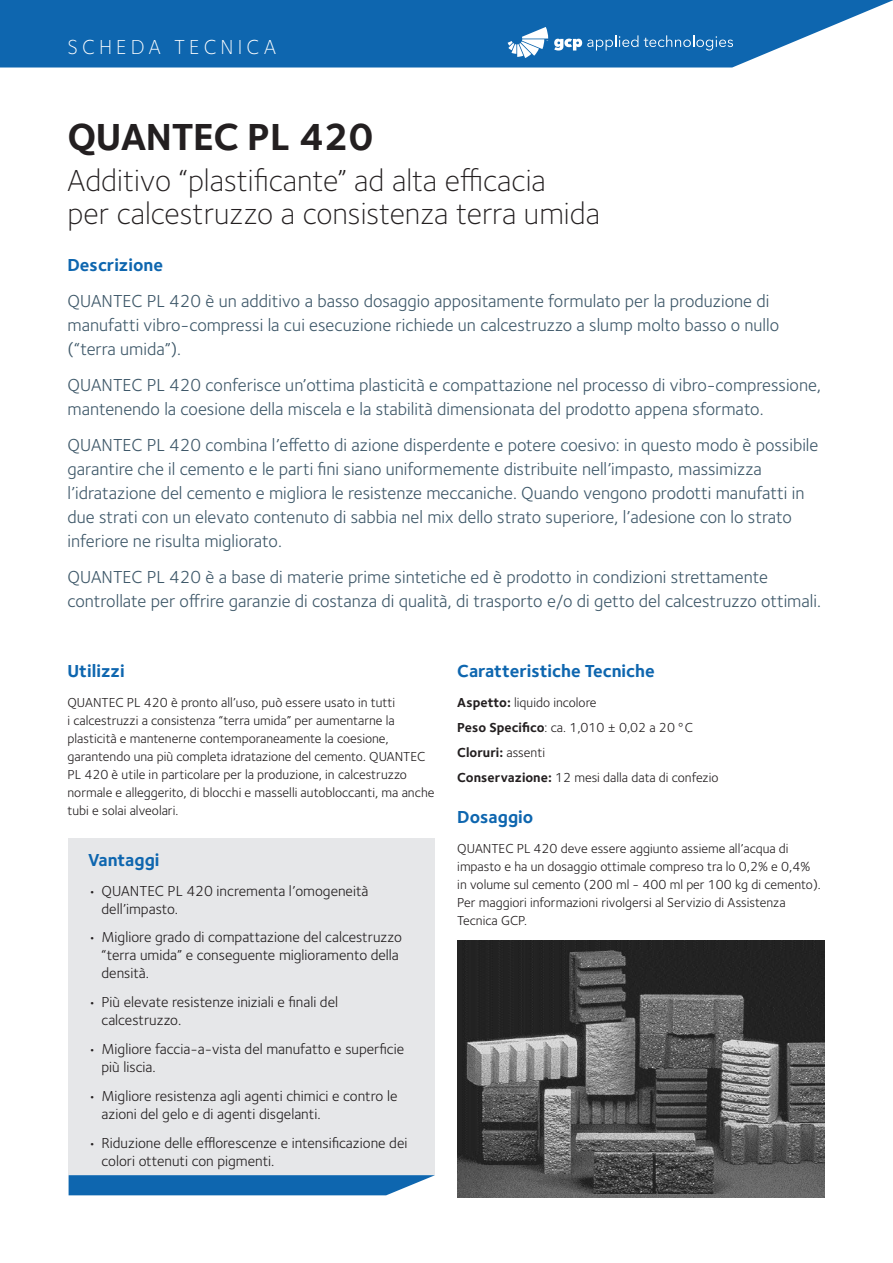
<style>
.page{position:relative;width:893px;height:1263px;background:#fff}
.page>*{position:absolute;margin:0;border:0;box-sizing:border-box;transform-origin:0 0}
.Document_Headline{font:700 39px "Foundry Sterling";letter-spacing:-.01em;color:#231f20}
.Document_Sub-Headlin{font:300 31.5px "Foundry Sterling";color:#231f20}
.Document_Name{font:300 21px "Foundry Sterling";letter-spacing:.2em;color:#fff}
.Product_Descriptor_T{font:18px/24px "Foundry Sterling";color:#3e5869}
.Product_Descriptor_C{font:700 18px "Foundry Sterling";color:#0e66af}
.t1{font:15px/18px "Foundry Sterling";color:#231f20}
.Text{font:13.5px/18px "Foundry Sterling";color:#231f20}
.Text-2{font:700 13.5px "Foundry Sterling";color:#231f20}
.s1{font-weight:700}
.s2{font-weight:400}
</style>
<div class="page">
<svg style="left:0;top:0;width:893px;height:68px;background:#2675b7"></svg>
<svg style="left:554px;top:35px;width:84px;height:16px"></svg>
<svg style="left:644px;top:35px;width:89px;height:16px"></svg>
<svg style="left:508px;top:27px;width:40px;height:31px"></svg>
<svg style="left:69px;top:1175px;width:366px;height:20px;background:#1f71b4"></svg>
<div style="left:69px;top:839px;width:366px;height:336px;background:#e6e7e9"></div>
<img style="left:457px;top:940px;width:368px;height:257px">
<p class="Document_Name" style="left:68px;top:35px;width:210px">SCHEDA TECNICA</p>
<p class="Document_Headline" style="left:68px;top:114px;width:307px">QUANTEC PL 420</p>
<p class="Document_Sub-Headlin" style="left:68px;top:162px;width:480px">Additivo “plastificante” ad alta efficacia</p>
<p class="Document_Sub-Headlin" style="left:68px;top:195px;width:534px">per calcestruzzo a consistenza terra umida</p>
<p class="Product_Descriptor_C" style="left:68px;top:254px;width:97px">Descrizione</p>
<p class="Product_Descriptor_T" style="left:68px;top:289px;width:713px">QUANTEC PL 420 è un additivo a basso dosaggio appositamente formulato per la produzione di manufatti vibro-compressi la cui esecuzione richiede un calcestruzzo a slump molto basso o nullo (“terra umida”).</p>
<p class="Product_Descriptor_T" style="left:68px;top:373px;width:755px">QUANTEC PL 420 conferisce un’ottima plasticità e compattazione nel processo di vibro-compressione, mantenendo la coesione della miscela e la stabilità dimensionata del prodotto appena sformato.</p>
<p class="Product_Descriptor_T" style="left:68px;top:433px;width:752px">QUANTEC PL 420 combina l’effetto di azione disperdente e potere coesivo: in questo modo è possibile garantire che il cemento e le parti fini siano uniformemente distribuite nell’impasto, massimizza l’idratazione del cemento e migliora le resistenze meccaniche. Quando vengono prodotti manufatti in due strati con un elevato contenuto di sabbia nel mix dello strato superiore, l’adesione con lo strato inferiore ne risulta migliorato.</p>
<p class="Product_Descriptor_T" style="left:68px;top:565px;width:755px">QUANTEC PL 420 è a base di materie prime sintetiche ed è prodotto in condizioni strettamente controllate per offrire garanzie di costanza di qualità, di trasporto e/o di getto del calcestruzzo ottimali.</p>
<p class="Product_Descriptor_C" style="left:68px;top:660px;width:59px">Utilizzi</p>
<p class="Text" style="left:68px;top:694px;width:368px">QUANTEC PL 420 è pronto all’uso, può essere usato in tutti<br>i calcestruzzi a consistenza “terra umida” per aumentarne la plasticità e mantenerne contemporaneamente la coesione, garantendo una più completa idratazione del cemento. QUANTEC PL 420 è utile in particolare per la produzione, in calcestruzzo normale e alleggerito, di blocchi e masselli autobloccanti, ma anche tubi e solai alveolari.</p>
<p class="Product_Descriptor_C" style="left:88px;top:849px;width:73px">Vantaggi</p>
<p class="t1" style="left:102px;top:882px;width:268px;text-indent:-14px">• QUANTEC PL 420 incrementa l’omogeneità dell’impasto.</p>
<p class="t1" style="left:102px;top:928px;width:302px;text-indent:-14px">• Migliore grado di compattazione del calcestruzzo “terra umida” e conseguente miglioramento della densità.</p>
<p class="t1" style="left:102px;top:993px;width:238px;text-indent:-14px">• Più elevate resistenze iniziali e finali del calcestruzzo.</p>
<p class="t1" style="left:102px;top:1040px;width:304px;text-indent:-14px">• Migliore faccia-a-vista del manufatto e superficie più liscia.</p>
<p class="t1" style="left:102px;top:1087px;width:297px;text-indent:-14px">• Migliore resistenza agli agenti chimici e contro le azioni del gelo e di agenti disgelanti.</p>
<p class="t1" style="left:102px;top:1134px;width:307px;text-indent:-14px">• Riduzione delle efflorescenze e intensificazione dei colori ottenuti con pigmenti.</p>
<p class="Product_Descriptor_C" style="left:457px;top:660px;width:199px">Caratteristiche Tecniche</p>
<p class="Text" style="left:457px;top:694px;width:141px"><span class="s1">Aspetto:</span> liquido incolore</p>
<p class="Text" style="left:457px;top:719px;width:237px"><span class="s1">Peso Specifico</span>: ca. 1,010 ± 0,02 a 20°C</p>
<p class="Text-2" style="left:457px;top:744px;width:89px">Cloruri: <span class="s2">assenti</span></p>
<p class="Text" style="left:457px;top:768px;width:263px"><span class="s1">Conservazione:</span> 12 mesi dalla data di confezio</p>
<p class="Product_Descriptor_C" style="left:457px;top:806px;width:78px">Dosaggio</p>
<p class="Text" style="left:457px;top:839px;width:365px">QUANTEC PL 420 deve essere aggiunto assieme all’acqua di impasto e ha un dosaggio ottimale compreso tra lo 0,2% e 0,4% in volume sul cemento (200 ml - 400 ml per 100 kg di cemento).<br>Per maggiori informazioni rivolgersi al Servizio di Assistenza Tecnica GCP.</p>
</div>
